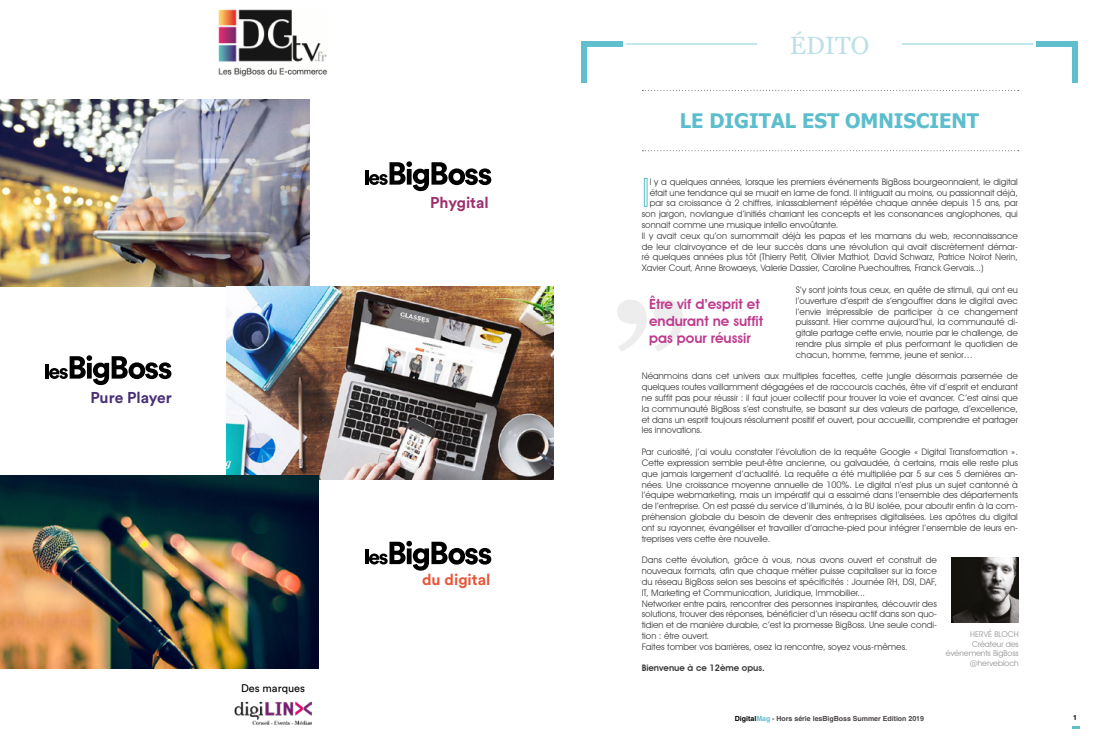
<style>
.page{position:relative;width:1106px;height:738px;background:#fff}
.page>*{position:absolute;margin:0;border:0;box-sizing:border-box;transform-origin:0 0}
.t1{font:700 151.8px "Georgia";color:#ededed}
.t2{font:25px "Georgia";letter-spacing:.01em;color:#bce0e7}
.t3{font:700 20px "Tahoma";color:#5cbecd}
.t4{font:700 15.5px "Circular Std";letter-spacing:-.005em;color:#483076}
.t5{font:700 15.5px "Circular Std";color:#e65639}
.t6{font:700 15.5px "Circular Std";color:#9d2f6d}
.t7{font:600 14px/16.8px "Avant Garde IT Cby BT";color:#be3c8e}
.t8{font:11px "Circular Std";color:#000}
.t9{font:9px/10.8px "Avant Garde IT Cby BT";color:#3c3c3b;text-align:justify}
.t10{font:600 9px "Avant Garde IT Cby BT";color:#3c3c3b}
.t11{font:8px/9.6px "Avant Garde IT Cby BT";color:#949494;text-align:right}
.t12{font:700 7px "Helvetica";color:#484443}
.t13{font:700 7px "Helvetica";color:#000}
.s1{color:#000}
.s2{color:#61becd}
</style>
<div class="page">
<div style="left:644px;top:178px;width:3px;height:29px;border:1px solid #5cbecb"></div>
<svg style="left:642px;top:150px;width:376px;height:1px"></svg>
<svg style="left:642px;top:90px;width:376px;height:1px"></svg>
<img style="left:951px;top:557px;width:67px;height:65px">
<svg style="left:1072px;top:726px;width:7px;height:2px"></svg>
<div style="left:581px;top:41px;width:6px;height:42px;background:#60bfcd"></div>
<div style="left:581px;top:41px;width:42px;height:6px;background:#60bfcd"></div>
<hr style="left:626px;top:43px;width:131px;height:1px;background:#5ebfcd">
<hr style="left:626px;top:44px;width:131px;height:1px;background:#5ebfcd">
<div style="left:1071px;top:41px;width:6px;height:42px;background:#60bfcd"></div>
<div style="left:1035px;top:41px;width:42px;height:6px;background:#60bfcd"></div>
<hr style="left:901px;top:43px;width:132px;height:1px;background:#5ebfcd">
<hr style="left:901px;top:44px;width:132px;height:1px;background:#5ebfcd">
<img style="left:0;top:100px;width:309px;height:186px">
<img style="left:226px;top:286px;width:327px;height:192px">
<img style="left:0;top:475px;width:318px;height:193px">
<img style="left:219px;top:10px;width:108px;height:67px">
<hr style="left:45px;top:363px;width:3px;height:15px;background:#000">
<svg style="left:49px;top:355px;width:122px;height:31px"></svg>
<hr style="left:365px;top:169px;width:3px;height:15px;background:#000">
<svg style="left:369px;top:161px;width:122px;height:31px"></svg>
<hr style="left:365px;top:548px;width:3px;height:15px;background:#000">
<svg style="left:369px;top:540px;width:122px;height:31px"></svg>
<div style="left:52px;top:384px;width:37px;height:5px;background:#fff"></div>
<div style="left:110px;top:384px;width:57px;height:5px;background:#fff"></div>
<div style="left:372px;top:569px;width:37px;height:5px;background:#fff"></div>
<div style="left:431px;top:569px;width:56px;height:5px;background:#fff"></div>
<div style="left:370px;top:190px;width:37px;height:5px;background:#fff"></div>
<div style="left:429px;top:190px;width:57px;height:5px;background:#fff"></div>
<img style="left:235px;top:701px;width:76px;height:24px">
<h3 class="t4" style="left:90px;top:387px;width:83px">Pure Player</h3>
<p class="t8" style="left:241px;top:680px;width:66px">Des marques</p>
<h3 class="t6" style="left:430px;top:192px;width:60px">Phygital</h3>
<h3 class="t5" style="left:422px;top:569px;width:70px">du digital</h3>
<h2 class="t2" style="left:789px;top:30px;width:81px">ÉDITO</h2>
<h3 class="t3" style="left:679px;top:106px;width:301px">LE DIGITAL EST OMNISCIENT</h3>
<p class="t9" style="left:649px;top:176px;width:370px">l y a quelques années, lorsque les premiers événements BigBoss bourgeonnaient, le digital</p>
<p class="t9" style="left:649px;top:187px;width:370px">était une tendance qui se muait en lame de fond. Il intriguait au moins, ou passionnait déjà,</p>
<p class="t9" style="left:649px;top:197px;width:370px">par sa croissance à 2 chiffres, inlassablement répétée chaque année depuis 15 ans, par</p>
<p class="t9" style="left:642px;top:208px;width:377px">son jargon, novlangue d’initiés charriant les concepts et les consonances anglophones, qui</p>
<p class="t9" style="left:642px;top:219px;width:198px">sonnait comme une musique intello envoûtante.</p>
<p class="t9" style="left:642px;top:230px;width:377px">Il y avait ceux qu’on surnommait déjà les papas et les mamans du web, reconnaissance</p>
<p class="t9" style="left:642px;top:241px;width:378px">de leur clairvoyance et de leur succès dans une révolution qui avait discrètement démar-</p>
<p class="t9" style="left:642px;top:251px;width:377px">ré quelques années plus tôt (Thierry Petit, Olivier Mathiot, David Schwarz, Patrice Noirot Nerin,</p>
<p class="t9" style="left:642px;top:262px;width:343px">Xavier Court, Anne Browaeys, Valerie Dassier, Caroline Puechoultres, Franck Gervais...)</p>
<p class="t9" style="left:796px;top:284px;width:224px">S’y sont joints tous ceux, en quête de stimuli, qui ont eu l’ouverture d’esprit de s’engouffrer dans le digital avec l’envie irrépressible de participer à ce changement puissant. Hier comme aujourd’hui, la communauté di&shy;gitale partage cette envie, nourrie par le challenge, de rendre plus simple et plus performant le quotidien de chacun, homme, femme, jeune et senior…</p>
<p class="t9" style="left:642px;top:370px;width:377px">Néanmoins dans cet univers aux multiples facettes, cette jungle désormais parsemée de quelques routes vaillamment dégagées et de raccourcis cachés, être vif d’esprit et endurant ne suffit pas pour réussir : il faut jouer collectif pour trouver la voie et avancer. C’est ainsi que la communauté BigBoss s’est construite, se basant sur des valeurs de partage, d’excellence, et dans un esprit toujours résolument positif et ouvert, pour accueillir, comprendre et partager les innovations.</p>
<p class="t9" style="left:642px;top:446px;width:378px">Par curiosité, j’ai voulu constater l’évolution de la requête Google « Digital Transformation ».<br>Cette expression semble peut-être ancienne, ou galvaudée, à certains, mais elle reste plus que jamais largement d’actualité. La requête a été multipliée par 5 sur ces 5 dernières an&shy;nées. Une croissance moyenne annuelle de 100%. Le digital n’est plus un sujet cantonné à l’équipe webmarketing, mais un impératif qui a essaimé dans l’ensemble des départements de l’entreprise. On est passé du service d’illuminés, à la BU isolée, pour aboutir enfin à la com&shy;préhension globale du besoin de devenir des entreprises digitalisées. Les apôtres du digital ont su rayonner, évangéliser et travailler d’arrache-pied pour intégrer l’ensemble de leurs en&shy;treprises vers cette ère nouvelle.</p>
<p class="t9" style="left:642px;top:554px;width:297px;text-align:left">Dans cette évolution, grâce à vous, nous avons ouvert et construit de nouveaux formats, afin que chaque métier puisse capitaliser sur la force du réseau BigBoss selon ses besoins et spécificités : Journée RH, DSI, DAF, IT, Marketing et Communication, Juridique, Immobilier...<br>Networker entre pairs, rencontrer des personnes inspirantes, découvrir des solutions, trouver des réponses, bénéficier d’un réseau actif dans son quo&shy;tidien et de manière durable, c’est la promesse BigBoss. Une seule condi&shy;tion : être ouvert.<br>Faites tomber vos barrières, osez la rencontre, soyez vous-mêmes.</p>
<p class="t10" style="left:642px;top:662px;width:124px">Bienvenue à ce 12ème opus.</p>
<h3 class="t7" style="left:649px;top:295px;width:116px">Être vif d’esprit et endurant ne suffit pas pour réussir</h3>
<h1 class="t1" style="left:610px;top:262px;width:80px">”</h1>
<p class="t11" style="left:945px;top:628px;width:74px">HERVÉ BLOCH<br>Créateur des événements BigBoss @hervebloch</p>
<p class="t12" style="left:735px;top:713px;width:191px"><span class="s1">Digital</span><span class="s2">Mag</span> - Hors série lesBigBoss Summer Edition 2019</p>
<p class="t13" style="left:1073px;top:712px;width:5px">1</p>
</div>
